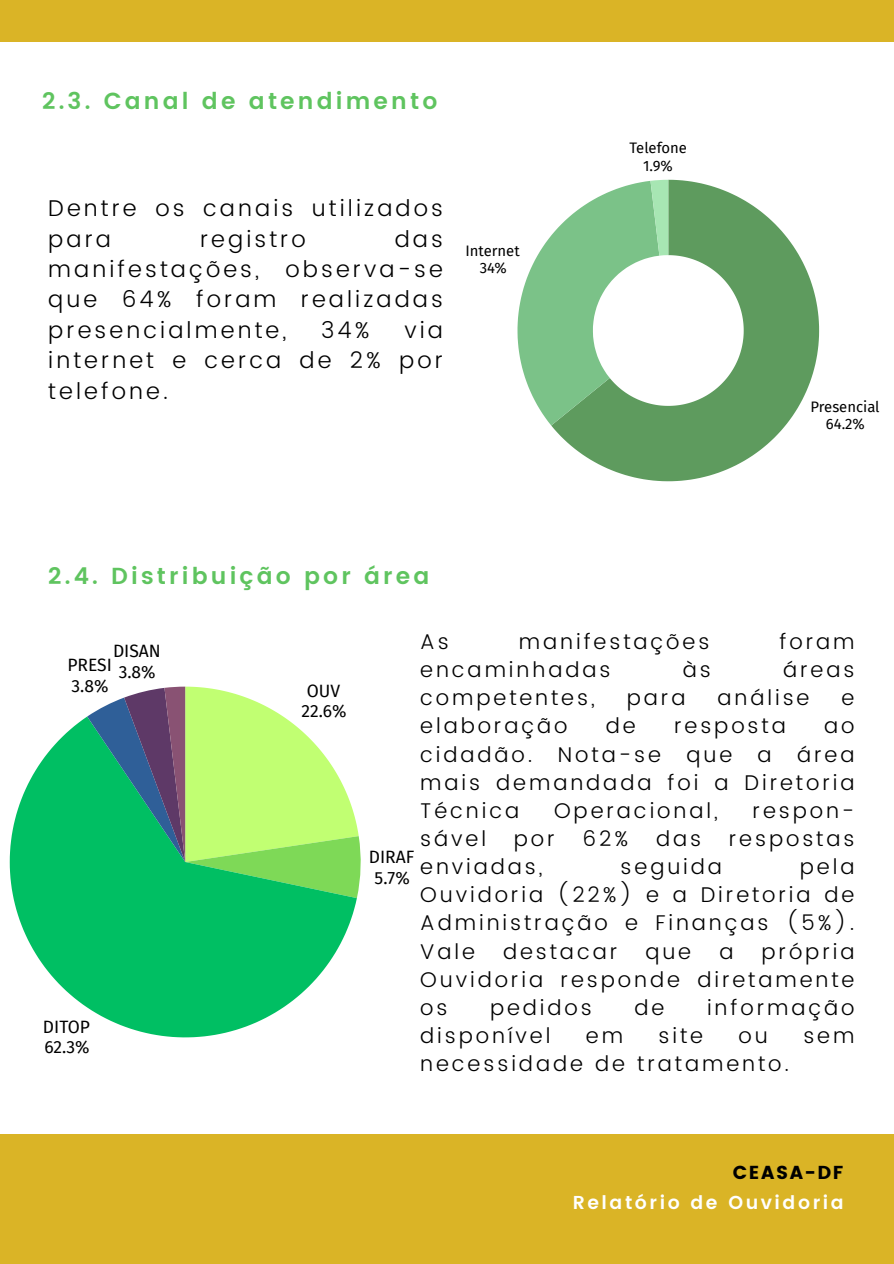
<style>
.page{position:relative;width:894px;height:1264px;background:#fff}
.page>*{position:absolute;margin:0;border:0;box-sizing:border-box;transform-origin:0 0}
.t1{font:600 23.25px "Poppins";letter-spacing:.135em;color:#5fc45f}
.t2{font:300 22.8px/30.3px "Poppins";letter-spacing:.135em;color:#000;text-align:justify}
.t3{font:300 21.3px/28.2px "Poppins";letter-spacing:.135em;color:#000;text-align:justify}
.t4{font:600 18.75px "Poppins";letter-spacing:.135em;color:#fff}
.t5{font:18.75px "Poppins";letter-spacing:.09em;color:#000}
.t6{font:17.4px/20.5px "Fira Sans";color:#000;text-align:center}
.t7{font:14.85px/17.5px "Fira Sans";color:#000;text-align:center}
</style>
<div class="page">
<div style="left:0;top:1133px;width:893px;height:130px;background:#dab426"></div>
<div style="left:0;top:0;width:893px;height:42px;background:#dab426"></div>
<svg style="left:551px;top:180px;width:267px;height:301px;fill:#5e9b5e"></svg>
<svg style="left:517px;top:180px;width:151px;height:245px"></svg>
<svg style="left:10px;top:716px;width:347px;height:321px;fill:#00bf63"></svg>
<svg style="left:87px;top:686px;width:274px;height:212px;background:#84d080"></svg>
<h1 class="t1" style="left:42px;top:87px;width:396px">2.3. Canal de atendimento</h1>
<h2 class="t2" style="left:48px;top:193px;width:396px">Dentre os canais utilizados para</h2>
<h2 class="t2" style="left:200px;top:223px;width:107px">registro</h2>
<h2 class="t2" style="left:48px;top:223px;width:396px;text-indent:346px">das manifestações, observa-se que 64% foram realizadas presencialmente,</h2>
<h2 class="t2" style="left:48px;top:315px;width:396px;text-indent:356px">via internet e cerca de 2% por telefone.</h2>
<h2 class="t2" style="left:321px;top:315px;width:50px">34%</h2>
<p class="t7" style="left:465px;top:242px;width:56px">Internet<br>34%</p>
<p class="t1" style="left:48px;top:562px;width:382px">2.4. Distribuição por área</p>
<p class="t7" style="left:629px;top:139px;width:59px">Telefone<br>1.9%</p>
<p class="t7" style="left:810px;top:398px;width:70px">Presencial<br>64.2%</p>
<p class="t6" style="left:113px;top:641px;width:49px">DISAN<br>3.8%</p>
<p class="t6" style="left:67px;top:655px;width:46px;text-align:left">PRESI<br>3.8%</p>
<p class="t6" style="left:43px;top:1016px;width:48px;text-align:left">DITOP<br>62.3%</p>
<p class="t6" style="left:301px;top:680px;width:46px">OUV<br>22.6%</p>
<h3 class="t3" style="left:420px;top:627px;width:30px">As</h3>
<h3 class="t3" style="left:518px;top:627px;width:192px">manifestações</h3>
<h3 class="t3" style="left:779px;top:627px;width:76px">foram</h3>
<h3 class="t3" style="left:420px;top:655px;width:192px">encaminhadas</h3>
<h3 class="t3" style="left:682px;top:655px;width:30px">às</h3>
<h3 class="t3" style="left:783px;top:655px;width:73px">áreas</h3>
<h3 class="t3" style="left:420px;top:684px;width:176px">competentes,</h3>
<h3 class="t3" style="left:626px;top:684px;width:60px">para</h3>
<h3 class="t3" style="left:717px;top:684px;width:93px">análise</h3>
<h3 class="t3" style="left:841px;top:684px;width:14px">e</h3>
<h3 class="t3" style="left:420px;top:712px;width:149px">elaboração</h3>
<h3 class="t3" style="left:605px;top:712px;width:31px">de</h3>
<h3 class="t3" style="left:674px;top:712px;width:113px">resposta</h3>
<h3 class="t3" style="left:420px;top:712px;width:435px;text-indent:404px">ao cidadão. Nota-se que a área mais demandada foi a Diretoria Técnica</h3>
<h3 class="t3" style="left:554px;top:796px;width:165px">Operacional,</h3>
<h3 class="t3" style="left:752px;top:796px;width:103px">respon-</h3>
<h3 class="t3" style="left:420px;top:824px;width:67px">sável</h3>
<h3 class="t3" style="left:513px;top:824px;width:42px">por</h3>
<h3 class="t3" style="left:582px;top:824px;width:47px">62%</h3>
<h3 class="t3" style="left:655px;top:824px;width:47px">das</h3>
<h3 class="t3" style="left:728px;top:824px;width:127px">respostas</h3>
<h3 class="t3" style="left:420px;top:852px;width:124px">enviadas,</h3>
<h3 class="t3" style="left:620px;top:852px;width:103px">seguida</h3>
<p class="t6" style="left:369px;top:847px;width:47px">DIRAF<br>5.7%</p>
<h3 class="t3" style="left:420px;top:852px;width:435px;text-indent:379px">pela Ouvidoria (22%) e a Diretoria de Administração e Finanças (5%).<br>Vale</h3>
<h3 class="t3" style="left:420px;top:937px;width:435px;text-indent:341px">própria Ouvidoria responde diretamente os</h3>
<h3 class="t3" style="left:503px;top:937px;width:116px">destacar</h3>
<h3 class="t3" style="left:645px;top:937px;width:47px">que</h3>
<h3 class="t3" style="left:719px;top:937px;width:16px">a</h3>
<h3 class="t3" style="left:490px;top:993px;width:103px">pedidos</h3>
<h3 class="t3" style="left:634px;top:993px;width:31px">de</h3>
<h3 class="t3" style="left:706px;top:993px;width:149px">informação</h3>
<h3 class="t3" style="left:420px;top:1021px;width:132px">disponível</h3>
<h3 class="t3" style="left:585px;top:1021px;width:39px">em</h3>
<h3 class="t3" style="left:658px;top:1021px;width:46px">site</h3>
<h3 class="t3" style="left:738px;top:1021px;width:31px">ou</h3>
<h3 class="t3" style="left:803px;top:1021px;width:53px">sem</h3>
<h3 class="t3" style="left:420px;top:1049px;width:370px">necessidade de tratamento.</h3>
<h2 class="t5" style="left:732px;top:1161px;width:112px">CEASA-DF</h2>
<h1 class="t4" style="left:572px;top:1191px;width:272px">Relatório de Ouvidoria</h1>
</div>
